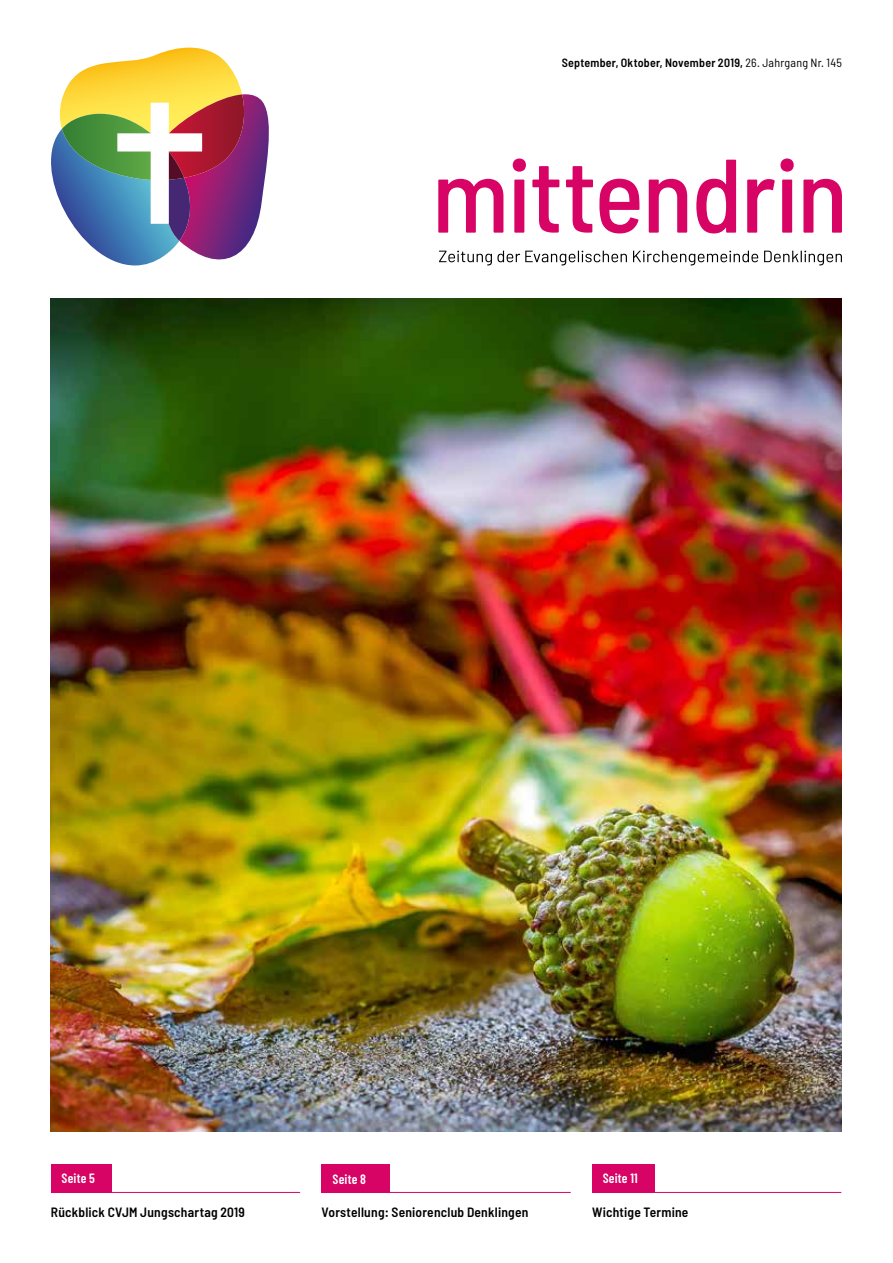
<style>
.page{position:relative;width:893px;height:1263px;background:#fff}
.page>*{position:absolute;margin:0;border:0;box-sizing:border-box;transform-origin:0 0}
.t1{font:600 semi-condensed 13.5px "Barlow";letter-spacing:.015em;color:#000}
.t2{font:600 13.5px "Barlow Condensed";letter-spacing:.015em;color:#fff}
.t3{font:600 semi-condensed 12px "Barlow";letter-spacing:.02em;color:#000}
.s1{font-weight:400}
</style>
<div class="page">
<svg style="left:51px;top:48px;width:218px;height:217px"></svg>
<svg style="left:439px;top:251px;width:403px;height:14px"></svg>
<svg style="left:438px;top:158px;width:404px;height:75px"></svg>
<hr style="left:51px;top:1192px;width:249px;height:1px;background:#d70365">
<hr style="left:322px;top:1192px;width:249px;height:1px;background:#d70365">
<hr style="left:592px;top:1192px;width:249px;height:1px;background:#d70365">
<div style="left:51px;top:1164px;width:60px;height:28px;background:#d70365"></div>
<div style="left:321px;top:1164px;width:69px;height:28px;background:#d70365"></div>
<div style="left:592px;top:1164px;width:63px;height:28px;background:#d70365"></div>
<img style="left:51px;top:299px;width:791px;height:832px">
<p class="t3" style="left:562px;top:55px;width:282px">September, Oktober, November 2019, <span class="s1">26. Jahrgang Nr. 145</span></p>
<p class="t2" style="left:62px;top:1170px;width:35px">Seite 5</p>
<p class="t2" style="left:332px;top:1171px;width:35px">Seite 8</p>
<p class="t2" style="left:603px;top:1170px;width:37px">Seite 11</p>
<p class="t1" style="left:51px;top:1204px;width:196px">Rückblick CVJM Jungschartag 2019</p>
<p class="t1" style="left:321px;top:1204px;width:209px">Vorstellung: Seniorenclub Denklingen</p>
<p class="t1" style="left:592px;top:1204px;width:98px">Wichtige Termine</p>
</div>
